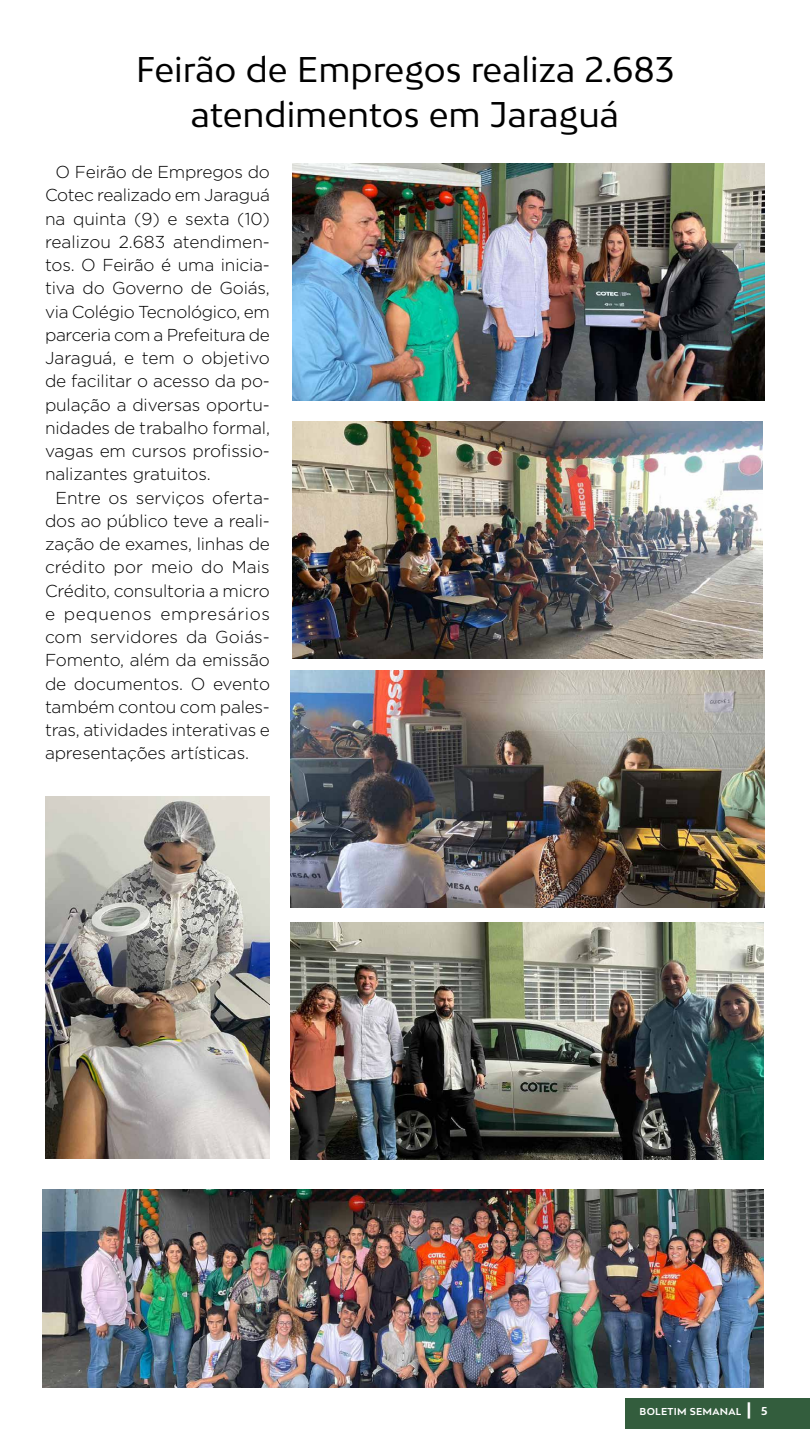
<style>
.page{position:relative;width:810px;height:1440px;background:#fff}
.page>*{position:absolute;margin:0;border:0;box-sizing:border-box;transform-origin:0 0}
.t1{font:33.75px/45px "Bw Mitga";color:#000;text-align:center}
.t2{font:300 17.25px/23.2px "Gotham";letter-spacing:-.01em;color:#000;text-align:justify}
.t3{font:700 9.45px "Bw Mitga";letter-spacing:.03em;color:#fff}
.s1{font-size:16.27px}
.s2{font-size:10.88px}
</style>
<div class="page">
<div style="left:625px;top:1398px;width:185px;height:31px;background:#335d3d"></div>
<img style="left:292px;top:164px;width:473px;height:236px">
<img style="left:290px;top:922px;width:474px;height:238px">
<img style="left:292px;top:422px;width:471px;height:236px">
<img style="left:43px;top:1190px;width:721px;height:198px">
<img style="left:45px;top:796px;width:225px;height:362px">
<img style="left:290px;top:670px;width:475px;height:238px">
<h1 class="t1" style="left:136px;top:46px;width:540px">Feirão de Empregos realiza 2.683 atendimentos em Jaraguá</h1>
<p class="t2" style="left:45px;top:160px;width:227px;text-indent:11px">O Feirão de Empregos do Cotec realizado em Jaraguá na quinta (9) e sexta (10) realizou 2.683 atendimen&shy;tos. O Feirão é uma inicia&shy;tiva do Governo de Goiás, via Colégio Tecnológico, em parceria com a Prefeitura de Jaraguá, e tem o objetivo de facilitar o acesso da po&shy;pulação a diversas oportu&shy;nidades de trabalho formal, vagas em cursos profissio&shy;nalizantes gratuitos.</p>
<p class="t2" style="left:45px;top:485px;width:227px;text-indent:11px">Entre os serviços oferta&shy;dos ao público teve a reali&shy;zação de exames, linhas de crédito por meio do Mais Crédito, consultoria a micro e pequenos empresários com servidores da Goiás-Fomento, além da emissão de documentos. O evento também contou com pales&shy;tras, atividades interativas e apresentações artísticas.</p>
<p class="t3" style="left:640px;top:1405px;width:129px">BOLETIM SEMANAL <span class="s1">|</span> <span class="s2">5</span></p>
</div>
